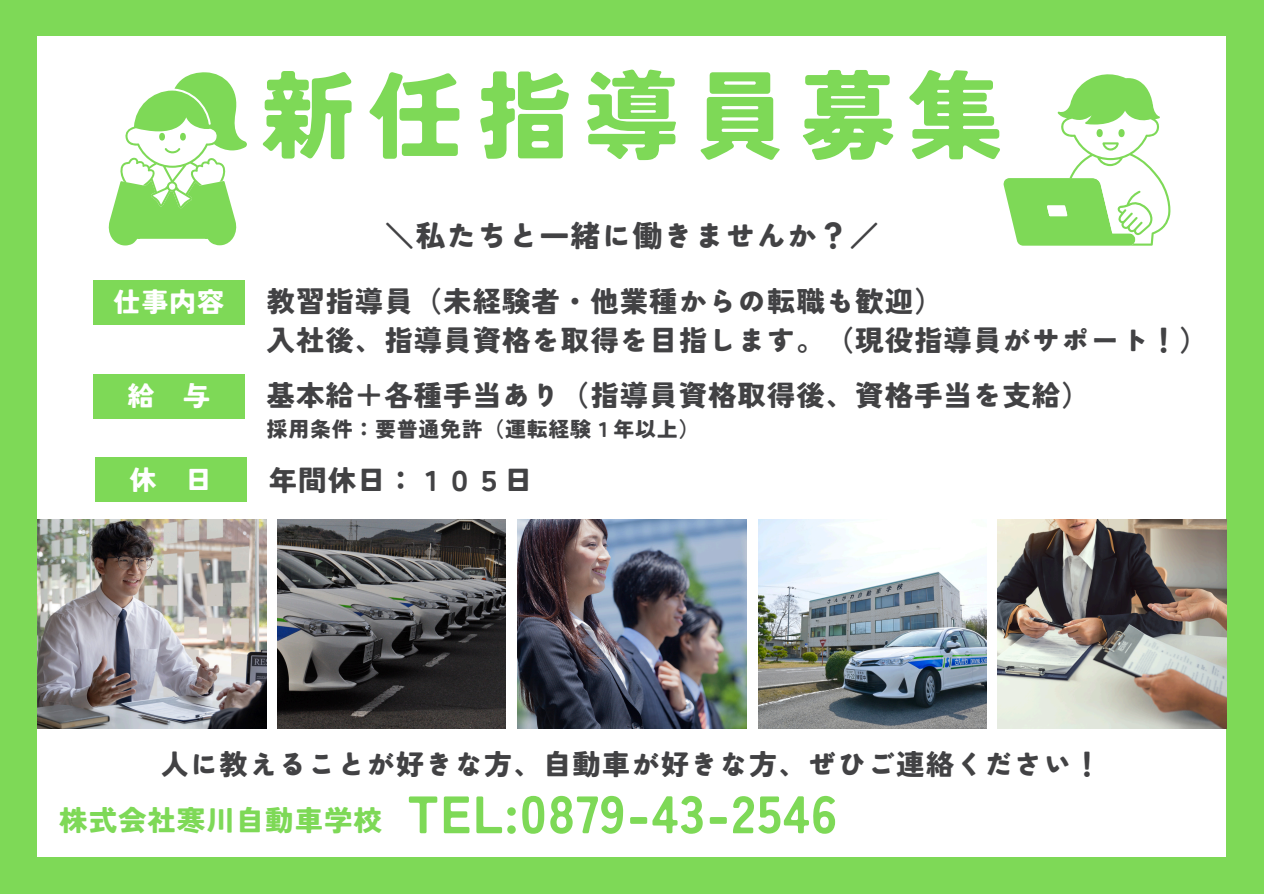
<style>
.page{position:relative;width:1264px;height:894px;background:#fff}
.page>*{position:absolute;margin:0;border:0;box-sizing:border-box;transform-origin:0 0}
.t1{font:900 96px "Tsunagi Gothic";letter-spacing:.125em;color:#7ed957}
.t2{font:900 52.5px "Tsunagi Gothic";letter-spacing:.03em;color:#7ed957}
.t3{font:900 30px "Tsunagi Gothic";letter-spacing:.03em;color:#424244}
.t4{font:900 28.5px "Tsunagi Gothic";letter-spacing:.03em;color:#424244}
.t5{font:900 28.5px "Tsunagi Gothic";letter-spacing:.03em;color:#7ed957}
.t6{font:900 27px "Tsunagi Gothic";color:#fff}
.t7{font:900 21px "Tsunagi Gothic";letter-spacing:.03em;color:#424244}
</style>
<div class="page">
<div style="left:0;top:0;width:1263px;height:893px;background:#7ed957"></div>
<div style="left:37px;top:37px;width:1188px;height:819px;background:#fff"></div>
<img style="left:517px;top:520px;width:229px;height:208px">
<img style="left:37px;top:520px;width:229px;height:208px">
<img style="left:997px;top:520px;width:229px;height:208px">
<img style="left:277px;top:520px;width:229px;height:208px">
<img style="left:758px;top:520px;width:228px;height:208px">
<div style="left:93px;top:280px;width:152px;height:44px;background:#7ed957"></div>
<div style="left:93px;top:374px;width:152px;height:44px;background:#7ed957"></div>
<div style="left:95px;top:458px;width:152px;height:44px;background:#7ed957"></div>
<svg style="left:108px;top:72px;width:138px;height:173px"></svg>
<svg style="left:1003px;top:74px;width:168px;height:171px"></svg>
<h1 class="t6" style="left:113px;top:288px;width:112px">仕事内容</h1>
<p class="t6" style="left:127px;top:382px;width:84px">給 与</p>
<p class="t6" style="left:129px;top:465px;width:84px">休 日</p>
<h3 class="t1" style="left:260px;top:67px;width:745px">新任指導員募集</h3>
<h3 class="t3" style="left:384px;top:220px;width:496px">＼私たちと一緒に働きませんか？／</h3>
<h3 class="t4" style="left:267px;top:286px;width:677px">教習指導員（未経験者・他業種からの転職も歓迎）</h3>
<h3 class="t4" style="left:267px;top:325px;width:942px">入社後、指導員資格を取得を目指します。（現役指導員がサポート！）</h3>
<h3 class="t4" style="left:267px;top:380px;width:824px">基本給＋各種手当あり（指導員資格取得後、資格手当を支給）</h3>
<p class="t7" style="left:267px;top:419px;width:434px">採用条件：要普通免許（運転経験１年以上）</p>
<h3 class="t4" style="left:269px;top:465px;width:265px">年間休日：１０５日</h3>
<h3 class="t4" style="left:160px;top:749px;width:942px">人に教えることが好きな方、自動車が好きな方、ぜひご連絡ください！</h3>
<h3 class="t5" style="left:59px;top:805px;width:324px">株式会社寒川自動車学校</h3>
<h3 class="t2" style="left:407px;top:786px;width:431px">TEL:0879-43-2546</h3>
</div>
